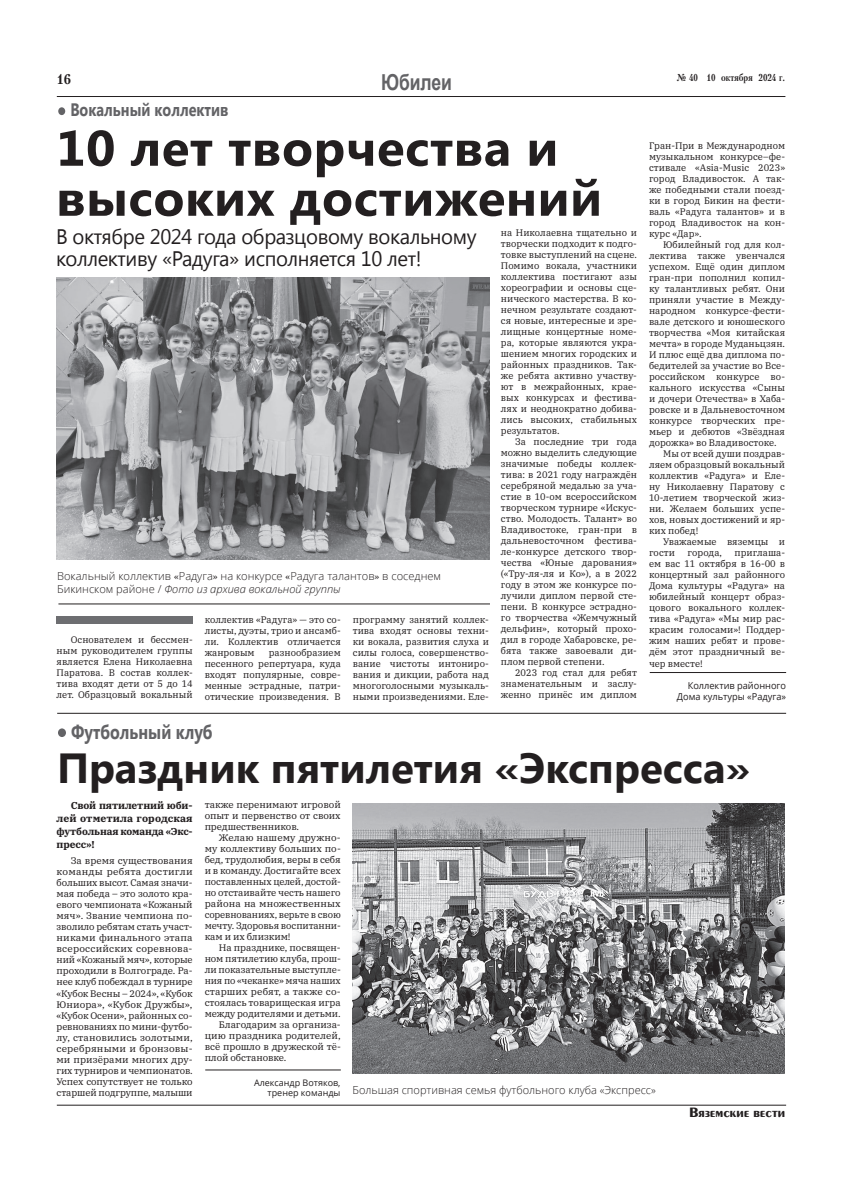
<style>
.page{position:relative;width:842px;height:1191px;background:#fff}
.page>*{position:absolute;margin:0;border:0;box-sizing:border-box;transform-origin:0 0}
.t1{font:700 50px/50px "Segoe UI";letter-spacing:.01em;color:#231f20}
.t2{font:700 42px "Segoe UI";color:#231f20}
.t3{font:700 22px "Arial";letter-spacing:-.01em;color:#636366;scale:.8 1}
.t4{font:21px/22px "Segoe UI";letter-spacing:-.02em;color:#231f20}
.t5{font:700 20px "Segoe UI";color:#636366;scale:.8 1}
.t6{font:700 18px "Segoe UI";color:#636366;scale:.8 1}
.t7{font:700 14px "Penta";color:#231f20}
.t8{font:700 14px "Petersburg";color:#231f20}
.t9{font:300 11px/13px "Open Sans";color:#231f20}
.t10{font:700 10px/13px "IBM Plex Serif";letter-spacing:-.01em;color:#231f20;text-align:justify}
.t11{font:700 10px "Petersburg";letter-spacing:-.01em;color:#231f20;scale:.85 1}
.t12{font:9.5px/11px "IBM Plex Serif";color:#231f20;text-align:justify}
.t13{font:9.5px/11px "Open Sans";color:#231f20;text-align:right}
.t14{font:9px "Open Sans";color:#231f20}
.s1{font-family:"IBM Plex Serif";font-weight:400;font-size:9.5px}
.s2{font-style:italic}
</style>
<div class="page">
<hr style="left:57px;top:96px;width:728px;height:1px;background:#231f20">
<hr style="left:57px;top:1105px;width:729px;height:1px;background:#231f20">
<hr style="left:58px;top:604px;width:432px;height:1px;background:#231f20">
<hr style="left:650px;top:672px;width:136px;height:1px;background:#231f20">
<div style="left:58px;top:107px;width:7px;height:8px;background:#636366;border-radius:50%"></div>
<div style="left:58px;top:728px;width:8px;height:9px;background:#636366;border-radius:50%"></div>
<hr style="left:57px;top:713px;width:729px;height:1px;background:#231f20">
<div style="left:56px;top:616px;width:137px;height:7px;background:#6d6e71"></div>
<img style="left:57px;top:278px;width:433px;height:281px">
<hr style="left:205px;top:1069px;width:136px;height:1px;background:#231f20">
<img style="left:353px;top:804px;width:432px;height:269px">
<h3 class="t8" style="left:57px;top:72px;width:16px">16</h3>
<h3 class="t3" style="left:381px;top:67px;width:90px">Юбилеи</h3>
<p class="t11" style="left:676px;top:72px;width:129px">№ 40 10 октября 2024 г.</p>
<h3 class="t6" style="left:70px;top:97px;width:199px">Вокальный коллектив</h3>
<h1 class="t1" style="left:56px;top:120px;width:547px">10 лет творчества и высоких достижений</h1>
<h3 class="t4" style="left:56px;top:224px;width:422px">В октябре 2024 года образцовому вокальному коллективу «Радуга» исполняется 10 лет!</h3>
<p class="t12" style="left:501px;top:226px;width:138px">на Николаевна тщательно и творчески подходит к подго&shy;товке выступлений на сцене.<br>Помимо вокала, участники коллектива постигают азы хореографии и основы сце&shy;нического мастерства. В ко&shy;нечном результате создают&shy;ся новые, интересные и зре&shy;лищные концертные номе&shy;ра, которые являются укра&shy;шением многих городских и районных праздников. Так&shy;же ребята активно участву&shy;ют в межрайонных, крае&shy;вых конкурсах и фестива&shy;лях и неоднократно добива&shy;лись высоких, стабильных результатов.</p>
<p class="t12" style="left:501px;top:435px;width:138px;text-indent:14px">За последние три года можно выделить следующие значимые победы коллек&shy;тива: в 2021 году награждён серебряной медалью за уча&shy;стие в 10-ом всероссийском творческом турнире «Искус&shy;ство. Молодость. Талант» во Владивостоке, гран-при в дальневосточном фестива&shy;ле-конкурсе детского твор&shy;чества «Юные дарования» («Тру-ля-ля и Ко»), а в 2022 году в этом же конкурсе по&shy;лучили диплом первой сте&shy;пени. В конкурсе эстрадно&shy;го творчества «Жемчужный дельфин», который прохо&shy;дил в городе Хабаровске, ре&shy;бята также завоевали ди&shy;плом первой степени.</p>
<p class="t12" style="left:501px;top:666px;width:138px;text-indent:14px">2023 год стал для ребят знаменательным и заслу&shy;женно принёс им диплом</p>
<p class="t9" style="left:57px;top:569px;width:385px">Вокальный коллектив <span class="s1">«</span>Радуга<span class="s1">»</span> на конкурсе <span class="s1">«</span>Радуга талантов<span class="s1">»</span> в соседнем<br>Бикинском районе / <span class="s2">Фото из архива вокальной группы</span></p>
<p class="t12" style="left:353px;top:613px;width:138px">программу занятий коллек&shy;тива входят основы техни&shy;ки вокала, развития слуха и силы голоса, совершенство&shy;вание чистоты интониро&shy;вания и дикции, работа над многоголосными музыкаль&shy;ными произведениями. Еле-</p>
<p class="t12" style="left:205px;top:613px;width:138px">коллектив «Радуга» — это со&shy;листы, дуэты, трио и ансамб&shy;ли. Коллектив отличается жанровым</p>
<p class="t12" style="left:57px;top:633px;width:138px;text-indent:14px">Основателем и бессмен&shy;ным руководителем группы является Елена Николаевна Паратова. В состав коллек&shy;тива входят дети от 5 до 14 лет. Образцовый вокальный</p>
<p class="t12" style="left:205px;top:646px;width:138px;text-indent:64px">разнообразием песенного репертуара, куда входят популярные, совре&shy;менные эстрадные, патри&shy;отические произведения. В</p>
<h3 class="t5" style="left:71px;top:717px;width:179px">Футбольный клуб</h3>
<p class="t12" style="left:649px;top:140px;width:138px">Гран-При в Международном музыкальном конкурсе–фе&shy;стивале «Asia-Music 2023» город Владивосток. А так&shy;же победными стали поезд&shy;ки в город Бикин на фести&shy;валь «Радуга талантов» и в город Владивосток на кон&shy;курс «Дар».</p>
<p class="t12" style="left:663px;top:239px;width:123px">Юбилейный год для кол-</p>
<p class="t12" style="left:649px;top:250px;width:138px">лектива также увенчался</p>
<p class="t12" style="left:649px;top:261px;width:138px">успехом. Ещё один диплом</p>
<p class="t12" style="left:649px;top:272px;width:138px">гран-при пополнил копил-</p>
<p class="t12" style="left:649px;top:283px;width:138px">ку талантливых ребят. Они</p>
<p class="t12" style="left:649px;top:294px;width:138px">приняли участие в Между-</p>
<p class="t12" style="left:649px;top:305px;width:138px">народном конкурсе-фести-</p>
<p class="t12" style="left:649px;top:316px;width:138px">вале детского и юношеского</p>
<p class="t12" style="left:649px;top:327px;width:138px">творчества «Моя китайская</p>
<p class="t12" style="left:649px;top:338px;width:138px">мечта» в городе Муданьцзян.</p>
<p class="t12" style="left:649px;top:349px;width:138px">И плюс ещё два диплома по-</p>
<p class="t12" style="left:649px;top:360px;width:138px">бедителей за участие во Все-</p>
<p class="t12" style="left:649px;top:371px;width:138px">российском конкурсе во-</p>
<p class="t12" style="left:649px;top:382px;width:138px">кального искусства «Сыны</p>
<p class="t12" style="left:649px;top:393px;width:138px">и дочери Отечества» в Хаба-</p>
<p class="t12" style="left:649px;top:404px;width:138px">ровске и в Дальневосточном</p>
<p class="t12" style="left:649px;top:415px;width:138px">конкурсе творческих пре-</p>
<p class="t12" style="left:649px;top:426px;width:138px">мьер и дебютов «Звёздная</p>
<p class="t12" style="left:649px;top:437px;width:129px">дорожка» во Владивостоке.</p>
<p class="t12" style="left:663px;top:448px;width:123px">Мы от всей души поздрав-</p>
<p class="t12" style="left:649px;top:459px;width:138px">ляем образцовый вокальный</p>
<p class="t12" style="left:649px;top:470px;width:138px">коллектив «Радуга» и Еле-</p>
<p class="t12" style="left:649px;top:481px;width:138px">ну Николаевну Паратову с</p>
<p class="t12" style="left:649px;top:492px;width:138px">10-летием творческой жиз-</p>
<p class="t12" style="left:649px;top:503px;width:138px">ни. Желаем больших успе-</p>
<p class="t12" style="left:649px;top:514px;width:138px">хов, новых достижений и яр-</p>
<p class="t12" style="left:649px;top:525px;width:51px">ких побед!</p>
<p class="t12" style="left:663px;top:536px;width:123px">Уважаемые вяземцы и</p>
<p class="t12" style="left:649px;top:547px;width:28px">гости</p>
<p class="t12" style="left:688px;top:547px;width:36px">города,</p>
<p class="t12" style="left:649px;top:547px;width:138px;text-indent:86px">приглаша&shy;ем вас 11 октября в 16-00 в концертный зал районного Дома культуры «Радуга» на юбилейный концерт образ&shy;цового вокального коллек&shy;тива «Радуга» «Мы мир рас&shy;красим голосами»! Поддер&shy;жим наших ребят и прове&shy;дём этот праздничный ве&shy;чер вместе!</p>
<p class="t13" style="left:677px;top:679px;width:111px">Коллектив районного<br>Дома культуры «Радуга»</p>
<h2 class="t2" style="left:57px;top:737px;width:694px">Праздник пятилетия «Экспресса»</h2>
<p class="t10" style="left:57px;top:798px;width:138px;text-indent:14px">Свой пятилетний юби&shy;лей отметила городская футбольная команда «Экс&shy;пресс»!</p>
<p class="t12" style="left:57px;top:854px;width:138px;text-indent:14px">За время существования команды ребята достигли больших высот. Самая значи&shy;мая победа – это золото кра&shy;евого чемпионата «Кожаный мяч». Звание чемпиона по&shy;зволило ребятам стать участ&shy;никами финального этапа всероссийских соревнова&shy;ний «Кожаный мяч», которые проходили в Волгограде. Ра&shy;нее клуб побеждал в турнире «Кубок Весны – 2024», «Кубок Юниора», «Кубок Дружбы», «Кубок Осени», районных со&shy;ревнованиях по мини-футбо&shy;лу, становились золотыми, серебряными и бронзовы&shy;ми призёрами многих дру&shy;гих турниров и чемпионатов.<br>Успех сопутствует не только старшей подгруппе, малыши</p>
<p class="t12" style="left:205px;top:798px;width:138px">также перенимают игровой опыт и первенство от своих предшественников.</p>
<p class="t12" style="left:205px;top:831px;width:138px;text-indent:14px">Желаю нашему дружно&shy;му коллективу больших по&shy;бед, трудолюбия, веры в себя и в команду. Достигайте всех поставленных целей, достой&shy;но отстаивайте честь нашего района на множественных соревнованиях, верьте в свою мечту. Здоровья воспитанни&shy;кам и их близким!</p>
<p class="t12" style="left:219px;top:941px;width:123px">На празднике, посвящен-</p>
<p class="t12" style="left:205px;top:952px;width:138px">ном пятилетию клуба, прош-</p>
<p class="t12" style="left:205px;top:963px;width:138px">ли показательные выступле-</p>
<p class="t12" style="left:205px;top:974px;width:138px">ния по «чеканке» мяча наших</p>
<p class="t12" style="left:205px;top:985px;width:138px">старших ребят, а также со-</p>
<p class="t12" style="left:205px;top:996px;width:138px">стоялась товарищеская игра</p>
<p class="t12" style="left:205px;top:1007px;width:138px">между родителями и детьми.</p>
<p class="t12" style="left:219px;top:1018px;width:123px">Благодарим за организа-</p>
<p class="t12" style="left:205px;top:1029px;width:138px">цию праздника родителей,</p>
<p class="t12" style="left:205px;top:1040px;width:138px">всё прошло в дружеской тё-</p>
<p class="t12" style="left:205px;top:1051px;width:83px">плой обстановке.</p>
<p class="t14" style="left:254px;top:1076px;width:88px">Александр Вотяков,</p>
<p class="t9" style="left:268px;top:1083px;width:390px"><sub>тренер</sub> <sub>команды</sub> Большая спортивная семья футбольного клуба «Экспресс»</p>
<h3 class="t7" style="left:689px;top:1104px;width:97px">Вяземские вести</h3>
</div>
